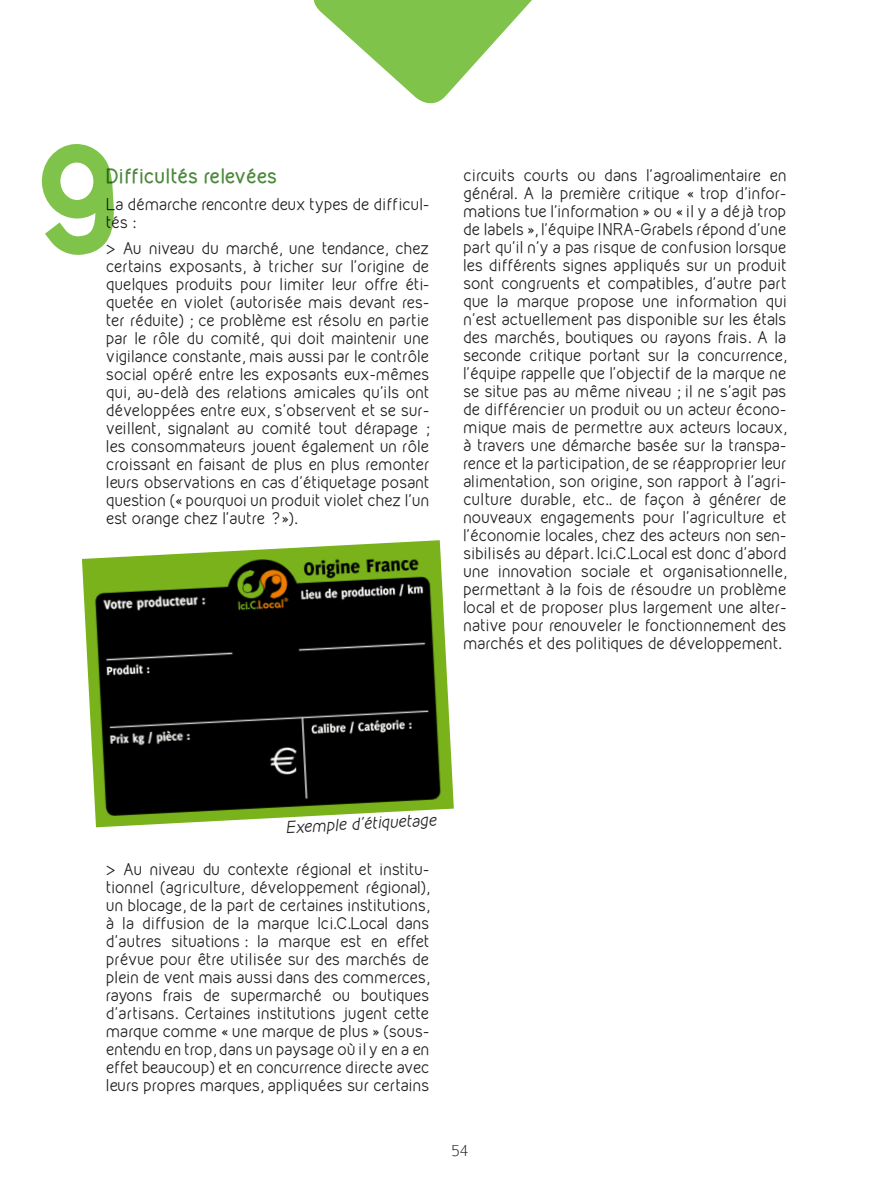
<style>
.page{position:relative;width:893px;height:1191px;background:#fff}
.page>*{position:absolute;margin:0;border:0;box-sizing:border-box;transform-origin:0 0}
.t1{font:700 18px "Kirvy";color:#4b893b}
.t2{font:100 18px "Colaborate";color:#231f20}
.t3{font:15px/18px "Kirvy";letter-spacing:-.01em;color:#231f20;text-align:justify}
.t4{font:italic 15px "Kirvy";color:#231f20}
</style>
<div class="page">
<svg style="left:313px;top:0;width:219px;height:104px"></svg>
<img style="left:82px;top:540px;width:372px;height:287px">
<svg style="left:41px;top:144px;width:73px;height:111px"></svg>
<p class="t1" style="left:106px;top:165px;width:173px">Difficultés relevées</p>
<p class="t3" style="left:106px;top:195px;width:325px">La démarche rencontre deux types de difficul&shy;tés :</p>
<p class="t3" style="left:106px;top:239px;width:325px">&gt; Au niveau du marché, une tendance, chez certains exposants, à tricher sur l'origine de quelques produits pour limiter leur offre éti&shy;quetée en violet (autorisée mais devant res&shy;ter réduite) ; ce problème est résolu en partie par le rôle du comité, qui doit maintenir une vigilance constante, mais aussi par le contrôle social opéré entre les exposants eux-mêmes qui, au-delà des relations amicales qu'ils ont développées entre eux, s'observent et se sur&shy;veillent, signalant au comité tout dérapage ; les consommateurs jouent également un rôle croissant en faisant de plus en plus remonter leurs observations en cas d'étiquetage posant question (« pourquoi un produit violet chez l'un est orange chez l'autre ? »).</p>
<p class="t3" style="left:463px;top:166px;width:325px">circuits courts ou dans l'agroalimentaire en général. A la première critique « trop d'infor&shy;mations tue l'information » ou « il y a déjà trop de labels », l'équipe INRA-Grabels répond d'une part qu'il n'y a pas risque de confusion lorsque les différents signes appliqués sur un produit sont congruents et compatibles, d'autre part que la marque propose une information qui n'est actuellement pas disponible sur les étals des marchés, boutiques ou rayons frais. A la seconde critique portant sur la concurrence, l'équipe rappelle que l'objectif de la marque ne se situe pas au même niveau ; il ne s'agit pas de différencier un produit ou un acteur écono&shy;mique mais de permettre aux acteurs locaux, à travers une démarche basée sur la transpa&shy;rence et la participation, de se réapproprier leur alimentation, son origine, son rapport à l'agri&shy;culture durable, etc.. de façon à générer de nouveaux engagements pour l'agriculture et l'économie locales, chez des acteurs non sen&shy;sibilisés au départ. Ici.C.Local est donc d'abord une innovation sociale et organisationnelle, permettant à la fois de résoudre un problème local et de proposer plus largement une alter&shy;native pour renouveler le fonctionnement des marchés et des politiques de développement.</p>
<p class="t4" style="left:285px;top:818px;width:153px;rotate:-3deg">Exemple d'étiquetage</p>
<p class="t3" style="left:106px;top:860px;width:325px">&gt; Au niveau du contexte régional et institu&shy;tionnel (agriculture, développement régional), un blocage, de la part de certaines institutions, à la diffusion de la marque Ici.C.Local dans d'autres situations : la marque est en effet prévue pour être utilisée sur des marchés de plein de vent mais aussi dans des commerces, rayons frais de supermarché ou boutiques d'artisans. Certaines institutions jugent cette marque comme « une marque de plus » (sous&shy;entendu en trop, dans un paysage où il y en a en effet beaucoup) et en concurrence directe avec leurs propres marques, appliquées sur certains</p>
<p class="t2" style="left:452px;top:1141px;width:18px">54</p>
</div>
